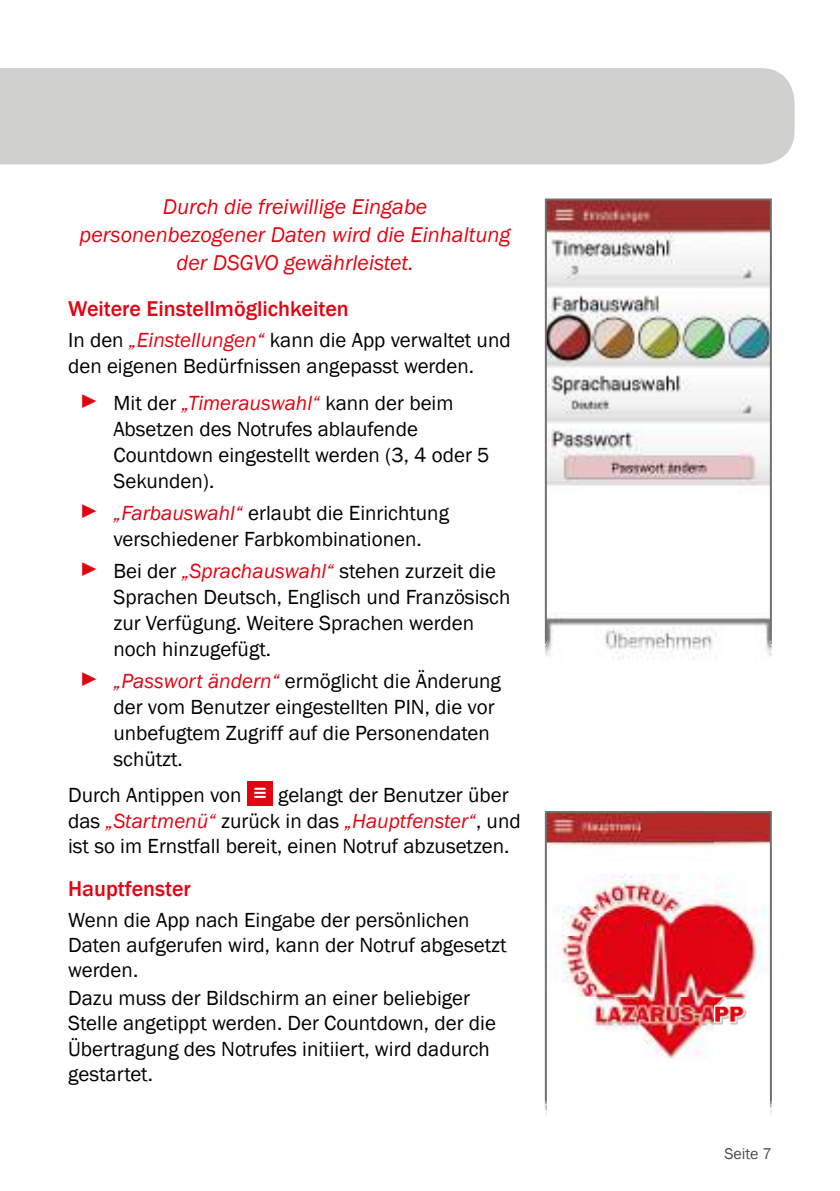
<style>
.page{position:relative;width:840px;height:1191px;background:#fff}
.page>*{position:absolute;margin:0;border:0;box-sizing:border-box;transform-origin:0 0}
.t1{font:italic 22px/28px "Franklin Gothic";color:#e30412;text-align:center}
.t2{font:500 22px "Franklin Gothic";color:#e30412}
.t3{font:21px/26px "Franklin Gothic";color:#000}
.t4{font:16px "Franklin Gothic";color:#4d4b4c}
.s1{font-style:italic;color:#e30412}
.s2{font-size:20px;color:#e30412}
.s3{font-size:26px;color:#fff}
</style>
<div class="page">
<div style="left:0;top:68px;width:794px;height:96px;background:#d0d0cf"></div>
<div style="left:247px;top:781px;width:25px;height:24px;background:#e30412"></div>
<img style="left:544px;top:198px;width:227px;height:462px">
<img style="left:544px;top:811px;width:227px;height:305px">
<p class="t1" style="left:80px;top:194px;width:432px">Durch die freiwillige Eingabe personenbezogener Daten wird die Einhaltung der DSGVO gewährleistet.</p>
<p class="t2" style="left:68px;top:299px;width:282px">Weitere Einstellmöglichkeiten</p>
<p class="t3" style="left:68px;top:327px;width:444px">In den <span class="s1">„Einstellungen“</span> kann die App verwaltet und den eigenen Bedürfnissen angepasst werden.</p>
<p class="t3" style="left:113px;top:391px;width:377px;text-indent:-34px"><span class="s2">►</span> Mit der <span class="s1">„Timerauswahl“</span> kann der beim<br>Absetzen des Notrufes ablaufende<br>Countdown eingestellt werden (3, 4 oder 5<br>Sekunden).</p>
<p class="t3" style="left:79px;top:501px;width:371px;text-align:center"><span class="s2">►</span> <span class="s1">„Farbauswahl“</span> erlaubt die Einrichtung verschiedener Farbkombinationen.</p>
<p class="t3" style="left:113px;top:559px;width:398px;text-indent:-34px"><span class="s2">►</span> Bei der <span class="s1">„Sprachauswahl“</span> stehen zurzeit die Sprachen Deutsch, Englisch und Französisch zur Verfügung. Weitere Sprachen werden noch hinzugefügt.</p>
<p class="t3" style="left:113px;top:668px;width:389px;text-indent:-34px"><span class="s2">►</span> <span class="s1">„Passwort ändern“</span> ermöglicht die Änderung der vom Benutzer eingestellten PIN, die vor unbefugtem Zugriff auf die Personendaten schützt.</p>
<p class="t3" style="left:68px;top:784px;width:454px;line-height:25.2px">Durch Antippen von <span class="s3">≡</span> gelangt der Benutzer über das <span class="s1">„Startmenü“</span> zurück in das <span class="s1">„Hauptfenster“</span>, und ist so im Ernstfall bereit, einen Notruf abzusetzen.</p>
<p class="t2" style="left:68px;top:879px;width:124px">Hauptfenster</p>
<p class="t3" style="left:68px;top:908px;width:439px;line-height:25.2px">Wenn die App nach Eingabe der persönlichen<br>Daten aufgerufen wird, kann der Notruf abgesetzt werden.</p>
<p class="t3" style="left:68px;top:986px;width:429px;line-height:25.2px">Dazu muss der Bildschirm an einer beliebiger Stelle angetippt werden. Der Countdown, der die Übertragung des Notrufes initiiert, wird dadurch gestartet.</p>
<p class="t4" style="left:724px;top:1146px;width:49px">Seite 7</p>
</div>
